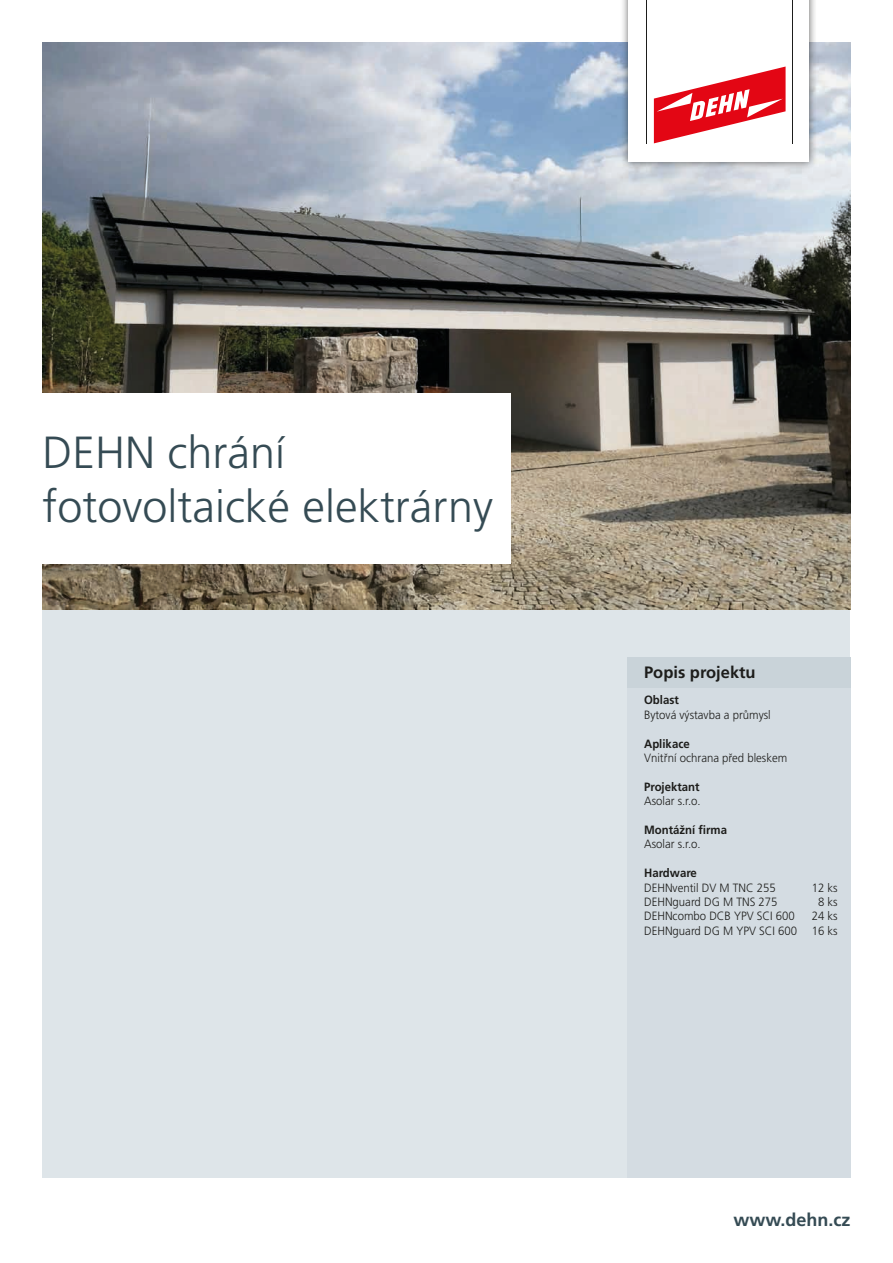
<style>
.page{position:relative;width:893px;height:1263px;background:#fff}
.page>*{position:absolute;margin:0;border:0;box-sizing:border-box;transform-origin:0 0}
.t1{font:300 45px/54px "Frutiger CE";color:#354b54}
.t2{font:700 18px "Frutiger CE";color:#354b54}
.t3{font:700 16.5px "Frutiger CE";color:#1d1d1b}
.t4{font:300 12px/14.4px "Frutiger CE";color:#1d1d1b;text-align:right;scale:.95 1}
.t5{font:700 12px "Frutiger CE";color:#1d1d1b;scale:.95 1}
</style>
<div class="page">
<div style="left:43px;top:610px;width:807px;height:568px;background:#dee5e9"></div>
<img style="left:43px;top:43px;width:807px;height:567px">
<div style="left:620px;top:0;width:197px;height:170px;background:#1d1d1b;opacity:.65"></div>
<div style="left:628px;top:0;width:181px;height:162px;background:#fff"></div>
<svg style="left:654px;top:67px;width:132px;height:76px"></svg>
<hr style="left:646px;top:0;width:1px;height:143px;background:#1d1d1b">
<hr style="left:792px;top:0;width:1px;height:143px;background:#1d1d1b">
<div style="left:627px;top:657px;width:223px;height:521px;background:#d4dce2"></div>
<div style="left:627px;top:657px;width:223px;height:30px;background:#c9d3d9"></div>
<div style="left:38px;top:393px;width:472px;height:170px;background:#fff"></div>
<h1 class="t1" style="left:43px;top:426px;width:452px">DEHN chrání fotovoltaické elektrárny</h1>
<h3 class="t3" style="left:644px;top:662px;width:113px">Popis projektu</h3>
<p class="t5" style="left:644px;top:693px;width:38px">Oblast</p>
<p class="t4" style="left:644px;top:707px;width:135px">Bytová výstavba a průmysl</p>
<p class="t5" style="left:644px;top:736px;width:50px">Aplikace</p>
<p class="t4" style="left:644px;top:751px;width:152px">Vnitřní ochrana před bleskem</p>
<p class="t5" style="left:644px;top:779px;width:60px">Projektant</p>
<p class="t4" style="left:644px;top:794px;width:61px">Asolar s.r.o.</p>
<p class="t5" style="left:644px;top:822px;width:89px">Montážní firma</p>
<p class="t4" style="left:644px;top:837px;width:61px">Asolar s.r.o.</p>
<p class="t5" style="left:644px;top:866px;width:57px">Hardware</p>
<p class="t4" style="left:644px;top:880px;width:140px">DEHNventil DV M TNC 255</p>
<p class="t4" style="left:812px;top:880px;width:29px">12 ks</p>
<p class="t4" style="left:644px;top:895px;width:142px">DEHNguard DG M TNS 275</p>
<p class="t4" style="left:818px;top:895px;width:22px">8 ks</p>
<p class="t4" style="left:644px;top:909px;width:160px">DEHNcombo DCB YPV SCI 600</p>
<p class="t4" style="left:644px;top:909px;width:205px">24 ks<br>DEHNguard DG M YPV SCI 600 16 ks</p>
<h2 class="t2" style="left:733px;top:1209px;width:119px">www.dehn.cz</h2>
</div>
